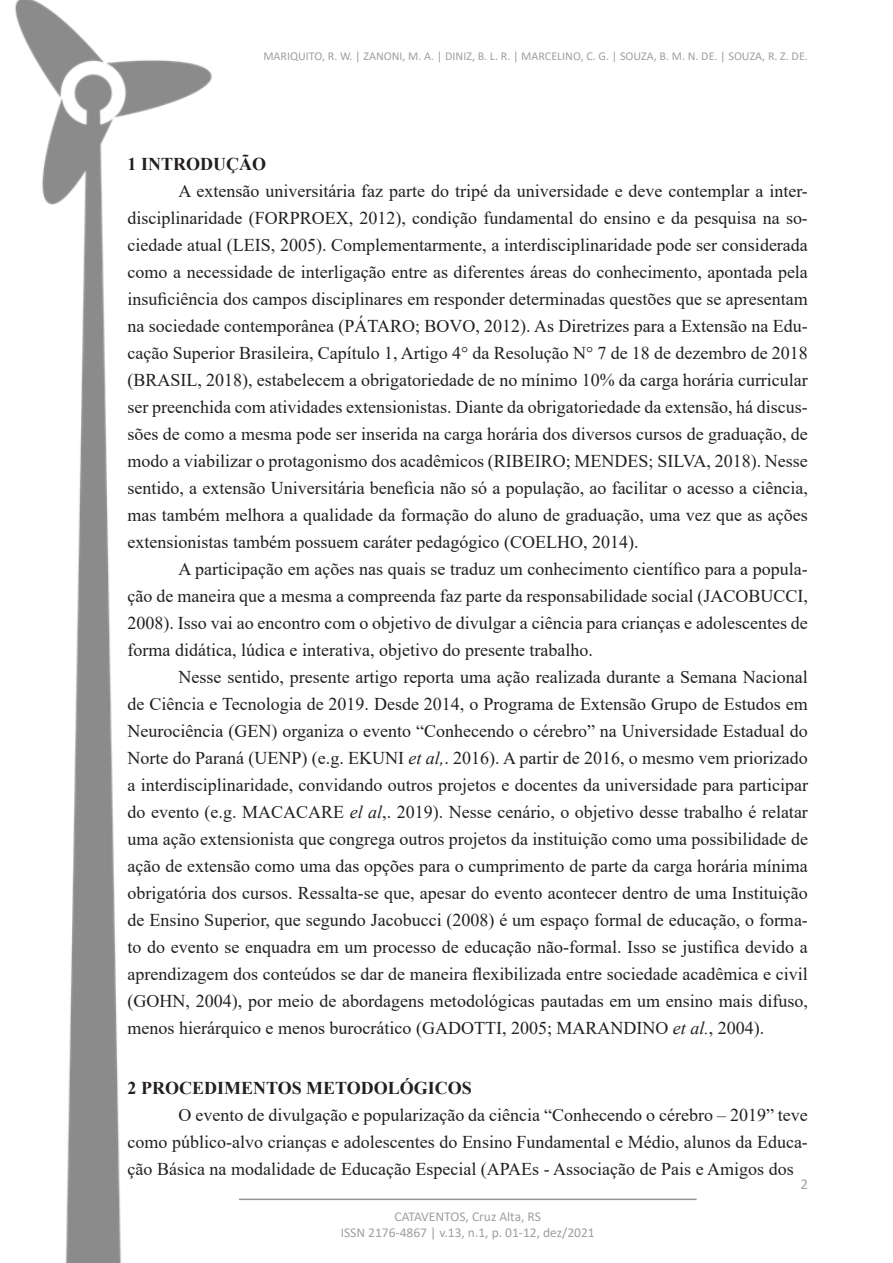
<style>
.page{position:relative;width:893px;height:1263px;background:#fff}
.page>*{position:absolute;margin:0;border:0;box-sizing:border-box;transform-origin:0 0}
.t1{font:18px/27px "Times New Roman";color:#231f20;text-align:justify}
.t2{font:700 18px "Times New Roman";color:#231f20}
.t3{font:15px "Calibri";color:#9d9fa2}
.t4{font:13.5px/16.2px "Calibri";color:#9d9fa2;text-align:center}
.t5{font:12px "Calibri";color:#9d9fa2}
.s1{font-style:italic}
</style>
<div class="page">
<hr style="left:239px;top:1198px;width:457px;height:2px;background:#939598">
<img style="left:15px;top:0;width:197px;height:1263px">
<p class="t5" style="left:263px;top:48px;width:546px">MARIQUITO, R. W. | ZANONI, M. A. | DINIZ, B. L. R. | MARCELINO, C. G. | SOUZA, B. M. N. DE. | SOUZA, R. Z. DE.</p>
<p class="t2" style="left:128px;top:151px;width:140px">1 INTRODUÇÃO</p>
<p class="t1" style="left:128px;top:177px;width:682px;text-indent:51px">A extensão universitária faz parte do tripé da universidade e deve contemplar a inter&shy;disciplinaridade (FORPROEX, 2012), condição fundamental do ensino e da pesquisa na so&shy;ciedade atual (LEIS, 2005). Complementarmente, a interdisciplinaridade pode ser considerada como a necessidade de interligação entre as diferentes áreas do conhecimento, apontada pela insuficiência dos campos disciplinares em responder determinadas questões que se apresentam na sociedade contemporânea (PÁTARO; BOVO, 2012). As Diretrizes para a Extensão na Edu&shy;cação Superior Brasileira, Capítulo 1, Artigo 4° da Resolução N° 7 de 18 de dezembro de 2018 (BRASIL, 2018), estabelecem a obrigatoriedade de no mínimo 10% da carga horária curricular ser preenchida com atividades extensionistas. Diante da obrigatoriedade da extensão, há discus&shy;sões de como a mesma pode ser inserida na carga horária dos diversos cursos de graduação, de modo a viabilizar o protagonismo dos acadêmicos (RIBEIRO; MENDES; SILVA, 2018). Nesse sentido, a extensão Universitária beneficia não só a população, ao facilitar o acesso a ciência, mas também melhora a qualidade da formação do aluno de graduação, uma vez que as ações extensionistas também possuem caráter pedagógico (COELHO, 2014).</p>
<p class="t1" style="left:128px;top:555px;width:682px;text-indent:51px">A participação em ações nas quais se traduz um conhecimento científico para a popula&shy;ção de maneira que a mesma a compreenda faz parte da responsabilidade social (JACOBUCCI, 2008). Isso vai ao encontro com o objetivo de divulgar a ciência para crianças e adolescentes de forma didática, lúdica e interativa, objetivo do presente trabalho.</p>
<p class="t1" style="left:128px;top:663px;width:682px;text-indent:51px">Nesse sentido, presente artigo reporta uma ação realizada durante a Semana Nacional de Ciência e Tecnologia de 2019. Desde 2014, o Programa de Extensão Grupo de Estudos em Neurociência (GEN) organiza o evento “Conhecendo o cérebro” na Universidade Estadual do Norte do Paraná (UENP) (e.g. EKUNI <span class="s1">et al,</span>. 2016). A partir de 2016, o mesmo vem priorizado a interdisciplinaridade, convidando outros projetos e docentes da universidade para participar do evento (e.g. MACACARE <span class="s1">el al</span>,. 2019). Nesse cenário, o objetivo desse trabalho é relatar uma ação extensionista que congrega outros projetos da instituição como uma possibilidade de ação de extensão como uma das opções para o cumprimento de parte da carga horária mínima obrigatória dos cursos. Ressalta-se que, apesar do evento acontecer dentro de uma Instituição de Ensino Superior, que segundo Jacobucci (2008) é um espaço formal de educação, o forma&shy;to do evento se enquadra em um processo de educação não-formal. Isso se justifica devido a aprendizagem dos conteúdos se dar de maneira flexibilizada entre sociedade acadêmica e civil (GOHN, 2004), por meio de abordagens metodológicas pautadas em um ensino mais difuso, menos hierárquico e menos burocrático (GADOTTI, 2005; MARANDINO <span class="s1">et al.</span>, 2004).</p>
<p class="t2" style="left:128px;top:1075px;width:346px">2 PROCEDIMENTOS METODOLÓGICOS</p>
<p class="t1" style="left:128px;top:1101px;width:682px;text-indent:51px">O evento de divulgação e popularização da ciência “Conhecendo o cérebro – 2019” teve como público-alvo crianças e adolescentes do Ensino Fundamental e Médio, alunos da Educa&shy;ção Básica na modalidade de Educação Especial (APAEs - Associação de Pais e Amigos dos</p>
<p class="t3" style="left:800px;top:1174px;width:9px">2</p>
<p class="t4" style="left:341px;top:1208px;width:256px">CATAVENTOS, Cruz Alta, RS<br>ISSN 2176-4867 | v.13, n.1, p. 01-12, dez/2021</p>
</div>
